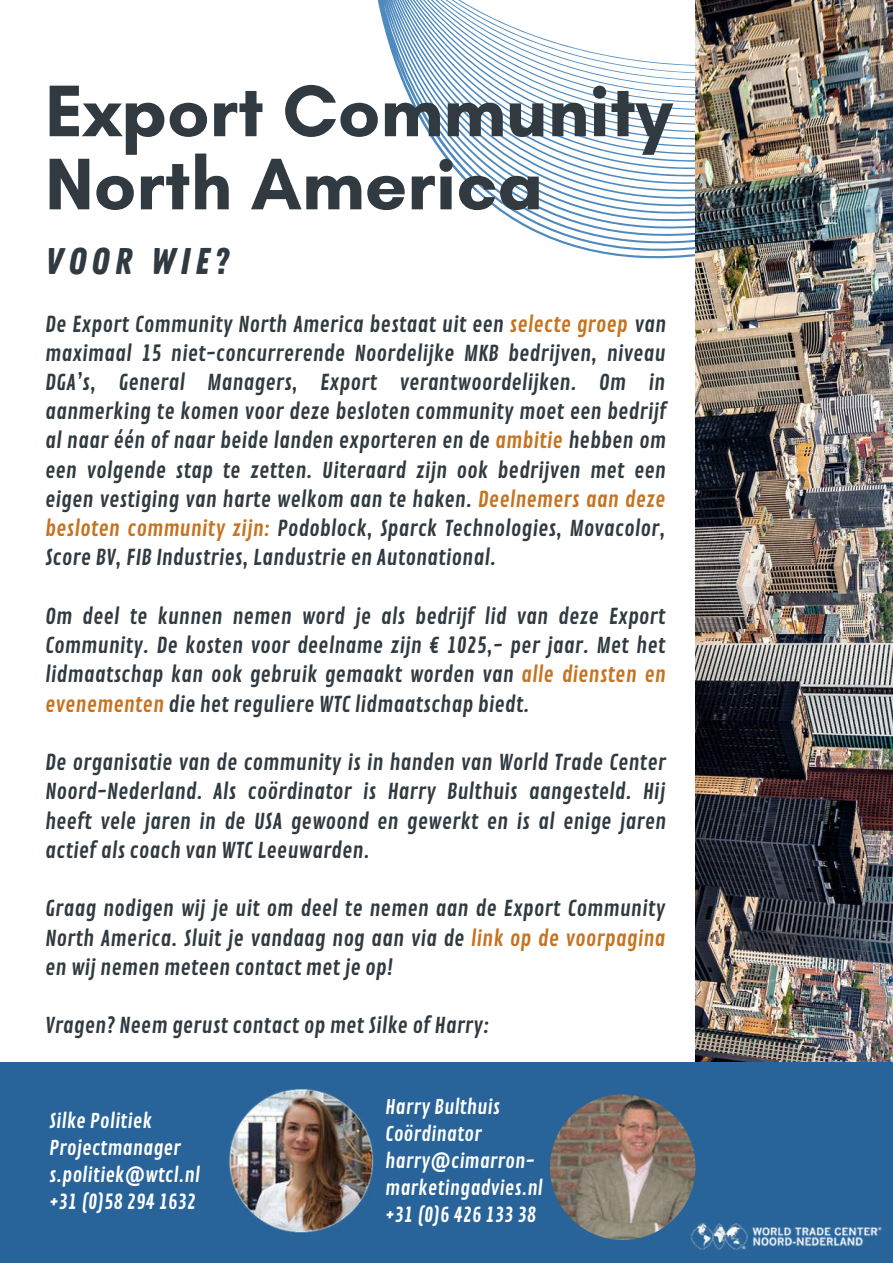
<style>
.page{position:relative;width:893px;height:1264px;background:#fff}
.page>*{position:absolute;margin:0;border:0;box-sizing:border-box;transform-origin:0 0}
.t1{font:700 74.4px/73.1px "Glacial Indifference";color:#303a40}
.t2{font:37.2px "Zing Rust Base";letter-spacing:.14em;color:#303a40}
.t3{font:21.3px/29.2px "Contrail One";color:#303a40;text-align:justify}
.t4{font:19.8px/27px "Contrail One";color:#fff}
.s1{color:#c67321}
</style>
<div class="page">
<svg style="left:377px;top:0;width:318px;height:259px"></svg>
<img style="left:695px;top:0;width:197px;height:1062px">
<div style="left:0;top:1062px;width:892px;height:200px;background:#286499"></div>
<img style="left:229px;top:1089px;width:144px;height:144px">
<img style="left:550px;top:1094px;width:145px;height:145px;border-radius:50%">
<img style="left:690px;top:1223px;width:192px;height:26px">
<h1 class="t1" style="left:45px;top:74px;width:629px">Export Community<br>North America</h1>
<h2 class="t2" style="left:45px;top:239px;width:184px">VOOR WIE?</h2>
<p class="t3" style="left:45px;top:310px;width:622px">De Export Community North America bestaat uit een <span class="s1">selecte groep</span> van maximaal 15 niet-concurrerende Noordelijke MKB bedrijven, niveau DGA’s, General Managers, Export verantwoordelijken. Om in aanmerking te komen voor deze besloten community moet een bedrijf al naar één of naar beide landen exporteren en de <span class="s1">ambitie</span> hebben om een volgende stap te zetten. Uiteraard zijn ook bedrijven met een eigen vestiging van harte welkom aan te haken. <span class="s1">Deelnemers aan deze besloten community zijn:</span> Podoblock, Sparck Technologies, Movacolor, Score BV, FIB Industries, Landustrie en Autonational.</p>
<p class="t3" style="left:45px;top:602px;width:622px">Om deel te kunnen nemen word je als bedrijf lid van deze Export Community. De kosten voor deelname zijn € 1025,- per jaar. Met het lidmaatschap kan ook gebruik gemaakt worden van <span class="s1">alle diensten en evenementen</span> die het reguliere WTC lidmaatschap biedt.</p>
<p class="t3" style="left:45px;top:748px;width:622px">De organisatie van de community is in handen van World Trade Center Noord-Nederland. Als coördinator is Harry Bulthuis aangesteld. Hij heeft vele jaren in de USA gewoond en gewerkt en is al enige jaren actief als coach van WTC Leeuwarden.</p>
<p class="t3" style="left:45px;top:894px;width:621px">Graag nodigen wij je uit om deel te nemen aan de Export Community North America. Sluit je vandaag nog aan via de <span class="s1">link op de voorpagina </span>en wij nemen meteen contact met je op!</p>
<p class="t3" style="left:45px;top:1011px;width:445px">Vragen? Neem gerust contact op met Silke of Harry:</p>
<p class="t4" style="left:49px;top:1108px;width:152px">Silke Politiek<br>Projectmanager s.politiek@wtcl.nl +31 (0)58 294 1632</p>
<p class="t4" style="left:385px;top:1093px;width:159px">Harry Bulthuis<br>Coördinator harry@cimarron&shy;marketingadvies.nl +31 (0)6 426 133 38</p>
</div>
